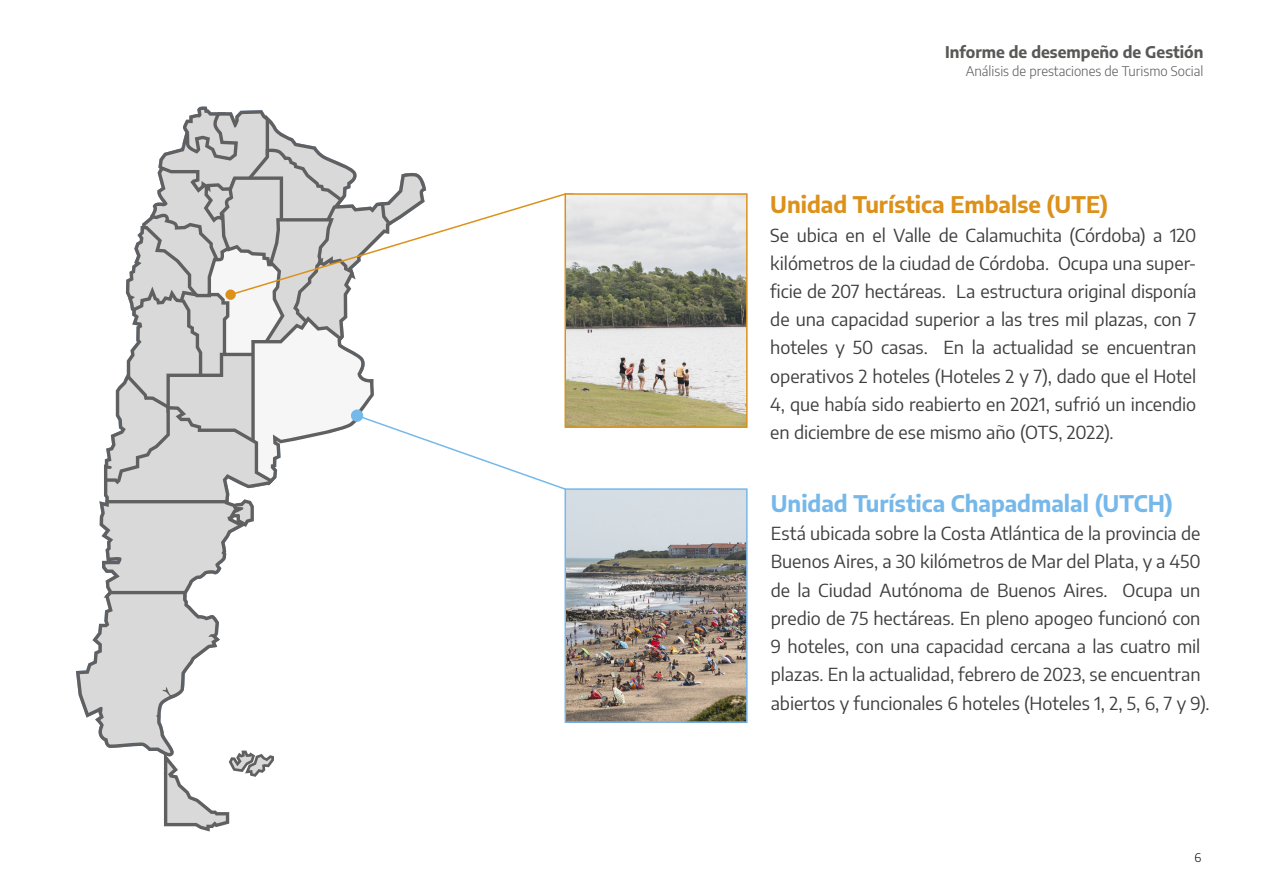
<style>
.page{position:relative;width:1263px;height:893px;background:#fff}
.page>*{position:absolute;margin:0;border:0;box-sizing:border-box;transform-origin:0 0}
.t1{font:700 22.5px "Encode Sans";color:#76b8e9}
.t2{font:700 22.5px "Encode Sans";color:#dc911b}
.t3{font:18px/28.2px "Encode Sans";letter-spacing:-.005em;color:#3f3e3e}
.t4{font:700 15.9px "Encode Sans";color:#585857}
.t5{font:300 13.35px "Encode Sans";color:#585857}
.t6{font:300 12px "Encode Sans";color:#000}
</style>
<div class="page">
<svg style="left:76px;top:107px;width:488px;height:724px"></svg>
<img style="left:567px;top:491px;width:178px;height:229px">
<img style="left:567px;top:196px;width:178px;height:229px">
<div style="left:564px;top:193px;width:184px;height:235px;border:2px solid #dc911b"></div>
<div style="left:564px;top:488px;width:184px;height:235px;border:2px solid #76b8e9"></div>
<p class="t4" style="left:945px;top:40px;width:260px">Informe de desempeño de Gestión</p>
<p class="t5" style="left:966px;top:62px;width:239px">Análisis de prestaciones de Turismo Social</p>
<p class="t2" style="left:770px;top:188px;width:340px">Unidad Turística Embalse (UTE)</p>
<p class="t3" style="left:770px;top:220px;width:428px;text-align:justify">Se ubica en el Valle de Calamuchita (Córdoba) a 120 kilómetros de la ciudad de Córdoba. Ocupa una super&shy;ficie de 207 hectáreas. La estructura original disponía de una capacidad superior a las tres mil plazas, con 7 hoteles y 50 casas. En la actualidad se encuentran operativos 2 hoteles (Hoteles 2 y 7), dado que el Hotel 4, que había sido reabierto en 2021, sufrió un incendio en diciembre de ese mismo año (OTS, 2022).</p>
<p class="t1" style="left:771px;top:487px;width:403px">Unidad Turística Chapadmalal (UTCH)</p>
<p class="t3" style="left:771px;top:519px;width:440px">Está ubicada sobre la Costa Atlántica de la provincia de Buenos Aires, a 30 kilómetros de Mar del Plata, y a 450 de la Ciudad Autónoma de Buenos Aires. Ocupa un predio de 75 hectáreas. En pleno apogeo funcionó con 9 hoteles, con una capacidad cercana a las cuatro mil plazas. En la actualidad, febrero de 2023, se encuentran abiertos y funcionales 6 hoteles (Hoteles 1, 2, 5, 6, 7 y 9).</p>
<p class="t6" style="left:1194px;top:849px;width:8px">6</p>
</div>
